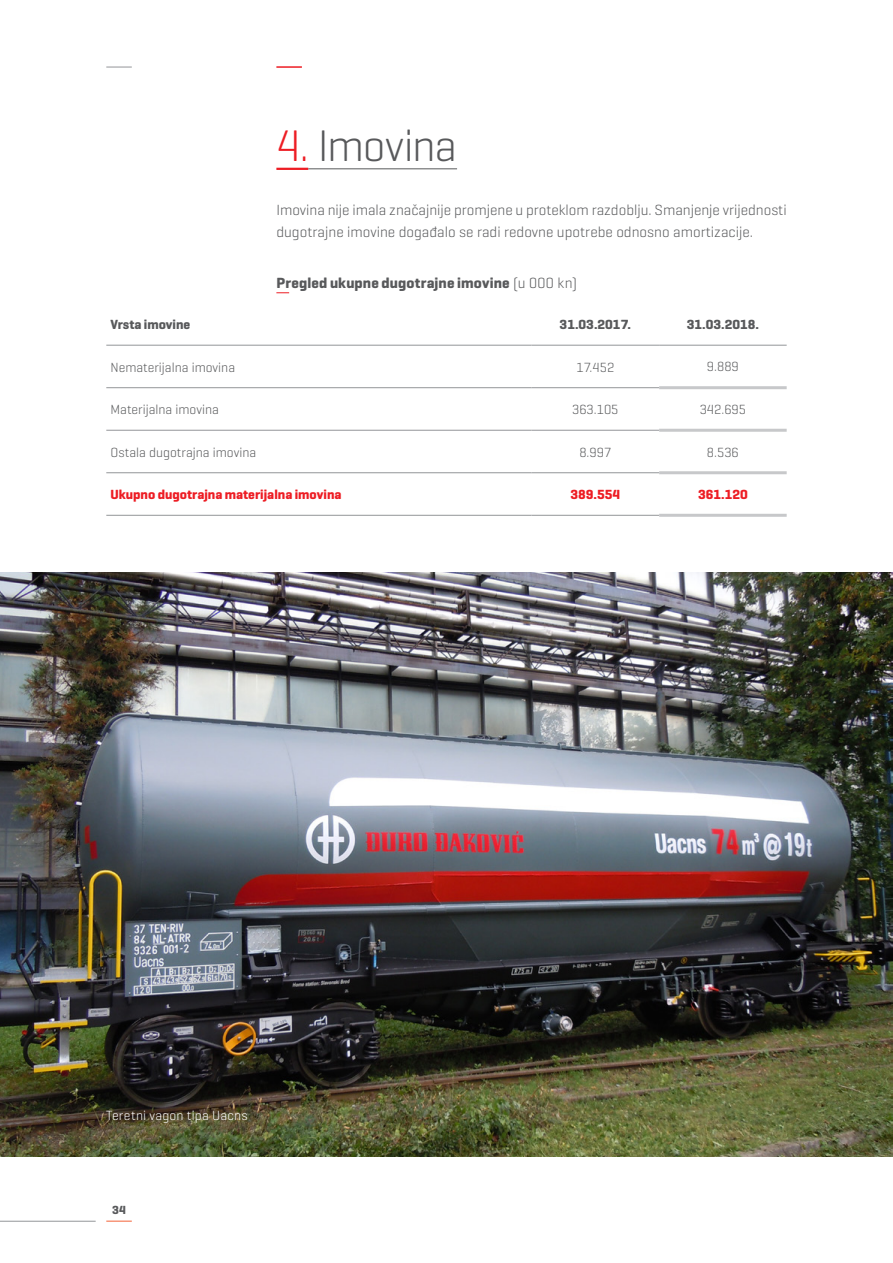
<style>
.page{position:relative;width:893px;height:1263px;background:#fff}
.page>*{position:absolute;margin:0;border:0;box-sizing:border-box;transform-origin:0 0}
.t1{font:300 45px "Geogrotesque";letter-spacing:-.03em;color:#58595b}
.t2{font:300 15px/22.5px "Geogrotesque";color:#58595b}
.t3{font:700 15px "Geogrotesque";letter-spacing:.01em;color:#58595b}
.t4{font:300 13.5px "Geogrotesque";color:#58595b}
.t5{font:700 13.5px "Geogrotesque";color:#ed1d24}
.t6{font:700 13.5px "Geogrotesque";color:#58595b}
.t7{font:300 13.5px "Geogrotesque";letter-spacing:.015em;color:#fff}
.t8{font:700 12px "Geogrotesque";color:#58595b}
.s1{color:#ed1d24}
.s2{font-weight:300}
</style>
<div class="page">
<hr style="left:0;top:1221px;width:96px;height:1px;background:#939598">
<hr style="left:106px;top:1220px;width:26px;height:2px;background:#f79679">
<svg style="left:106px;top:67px;width:26px;height:1px"></svg>
<hr style="left:276px;top:66px;width:26px;height:2px;background:#ed1d24">
<hr style="left:276px;top:168px;width:32px;height:2px;background:#ed1d24">
<hr style="left:308px;top:169px;width:149px;height:1px;background:#58595b">
<svg style="left:276px;top:292px;width:13px;height:1px"></svg>
<hr style="left:531px;top:345px;width:128px;height:1px;background:#939598">
<hr style="left:659px;top:345px;width:128px;height:1px;background:#939598">
<hr style="left:531px;top:387px;width:128px;height:1px;background:#939598">
<hr style="left:531px;top:430px;width:128px;height:1px;background:#939598">
<hr style="left:531px;top:472px;width:128px;height:1px;background:#939598">
<hr style="left:531px;top:515px;width:128px;height:1px;background:#939598">
<hr style="left:659px;top:386px;width:128px;height:3px;background:#c7c8ca">
<hr style="left:659px;top:429px;width:128px;height:3px;background:#c7c8ca">
<hr style="left:659px;top:471px;width:128px;height:3px;background:#c7c8ca">
<hr style="left:659px;top:514px;width:128px;height:3px;background:#c7c8ca">
<hr style="left:106px;top:387px;width:425px;height:1px;background:#939598">
<hr style="left:106px;top:430px;width:425px;height:1px;background:#939598">
<hr style="left:106px;top:472px;width:425px;height:1px;background:#939598">
<hr style="left:106px;top:515px;width:425px;height:1px;background:#939598">
<hr style="left:106px;top:345px;width:425px;height:1px;background:#939598">
<img style="left:0;top:573px;width:893px;height:584px">
<h1 class="t1" style="left:276px;top:118px;width:182px"><span class="s1">4.</span> Imovina</h1>
<p class="t2" style="left:276px;top:198px;width:512px">Imovina nije imala značajnije promjene u proteklom razdoblju. Smanjenje vrijednosti dugotrajne imovine događalo se radi redovne upotrebe odnosno amortizacije.</p>
<p class="t3" style="left:276px;top:274px;width:302px">Pregled ukupne dugotrajne imovine <span class="s2">(u 000 kn)</span></p>
<p class="t6" style="left:111px;top:316px;width:81px">Vrsta imovine</p>
<p class="t6" style="left:560px;top:316px;width:73px">31.03.2017.</p>
<p class="t6" style="left:687px;top:316px;width:74px">31.03.2018.</p>
<p class="t4" style="left:111px;top:358px;width:126px">Nematerijalna imovina</p>
<p class="t4" style="left:576px;top:358px;width:39px">17.452</p>
<p class="t4" style="left:707px;top:358px;width:33px">9.889</p>
<p class="t4" style="left:111px;top:401px;width:110px">Materijalna imovina</p>
<p class="t4" style="left:572px;top:401px;width:48px">363.105</p>
<p class="t4" style="left:700px;top:401px;width:48px">342.695</p>
<p class="t4" style="left:111px;top:443px;width:147px">Ostala dugotrajna imovina</p>
<p class="t4" style="left:579px;top:443px;width:33px">8.997</p>
<p class="t4" style="left:707px;top:443px;width:33px">8.536</p>
<p class="t5" style="left:111px;top:486px;width:232px">Ukupno dugotrajna materijalna imovina</p>
<p class="t5" style="left:570px;top:486px;width:51px">389.554</p>
<p class="t5" style="left:698px;top:486px;width:51px">361.120</p>
<p class="t7" style="left:106px;top:1107px;width:143px">Teretni vagon tipa Uacns</p>
<p class="t8" style="left:112px;top:1203px;width:15px">34</p>
</div>
